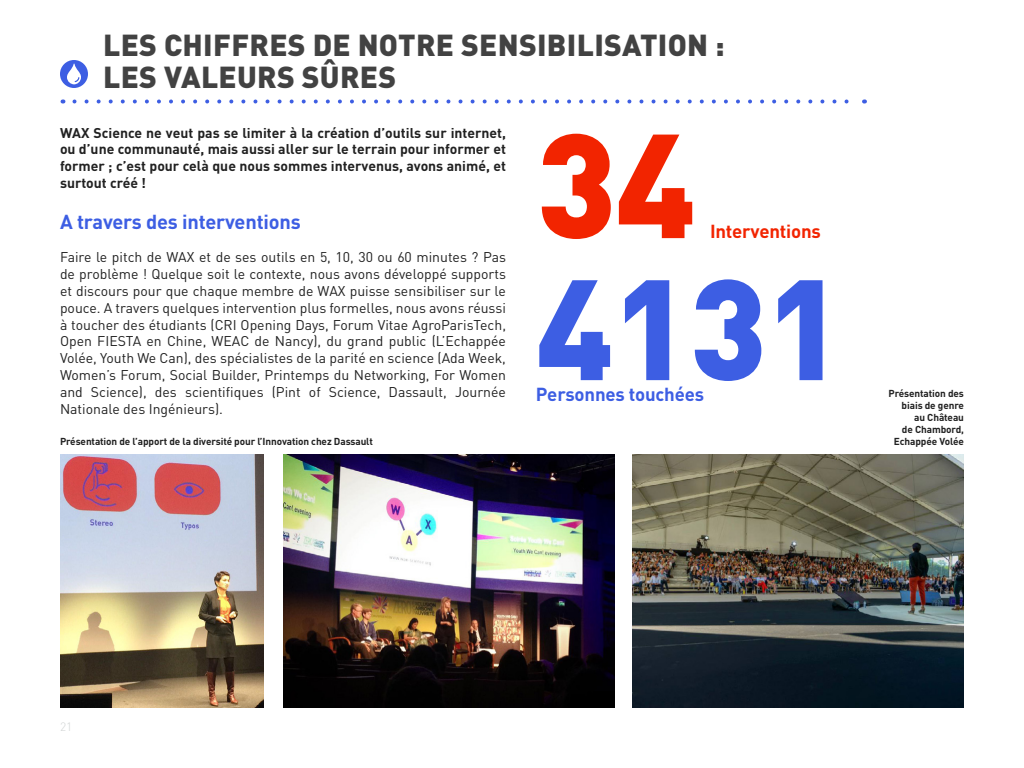
<style>
.page{position:relative;width:1024px;height:768px;background:#fff}
.page>*{position:absolute;margin:0;border:0;box-sizing:border-box;transform-origin:0 0}
.t1{font:900 145.5px "DINOT";color:#f22400}
.t2{font:900 140.3px "DINOT";color:#3d5ee3}
.t3{font:900 30px/32px "DINOT";letter-spacing:.01em;color:#424242}
.t4{font:700 20px "DINOT";letter-spacing:-.01em;color:#3d5ee3}
.t5{font:700 18.6px "DINOT";letter-spacing:-.01em;color:#3d5ee3}
.t6{font:700 18.6px "DINOT";letter-spacing:-.01em;color:#f22400}
.t7{font:14px/16.8px "DINOT";color:#212121;text-align:justify}
.t8{font:700 14px/16.8px "DINOT";color:#212121;text-align:justify}
.t9{font:300 12px "DINOT";color:#d1d4d4}
.t10{font:700 10px/12px "DINOT";letter-spacing:-.01em;color:#212121;text-align:right}
</style>
<div class="page">
<svg style="left:74px;top:99px;width:775px;height:4px"></svg>
<div style="left:60px;top:60px;width:28px;height:28px;background:#3d5ee3;border-radius:50%"></div>
<svg style="left:67px;top:64px;width:14px;height:20px"></svg>
<img style="left:60px;top:454px;width:204px;height:254px">
<img style="left:283px;top:454px;width:332px;height:254px">
<img style="left:632px;top:454px;width:332px;height:254px">
<h3 class="t3" style="left:103px;top:28px;width:623px">LES CHIFFRES DE NOTRE SENSIBILISATION :<br>LES VALEURS SÛRES</h3>
<p class="t8" style="left:60px;top:124px;width:448px">WAX Science ne veut pas se limiter à la création d’outils sur internet, ou d’une communauté, mais aussi aller sur le terrain pour informer et former ; c’est pour celà que nous sommes intervenus, avons animé, et surtout créé !</p>
<h3 class="t4" style="left:60px;top:209px;width:242px">A travers des interventions</h3>
<p class="t7" style="left:60px;top:249px;width:448px">Faire le pitch de WAX et de ses outils en 5, 10, 30 ou 60 minutes ? Pas de problème ! Quelque soit le contexte, nous avons développé supports et discours pour que chaque membre de WAX puisse sensibiliser sur le pouce. A travers quelques intervention plus formelles, nous avons réussi à toucher des étudiants (CRI Opening Days, Forum Vitae AgroParisTech, Open FIESTA en Chine, WEAC de Nancy), du grand public (L’Echappée Volée, Youth We Can), des spécialistes de la parité en science (Ada Week, Women’s Forum, Social Builder, Printemps du Networking, For Women and Science), des scientifiques (Pint of Science, Dassault, Journée Nationale des Ingénieurs).</p>
<h1 class="t1" style="left:536px;top:88px;width:162px">34</h1>
<h3 class="t6" style="left:710px;top:219px;width:112px">Interventions</h3>
<h2 class="t2" style="left:536px;top:235px;width:309px">4131</h2>
<h3 class="t5" style="left:536px;top:382px;width:170px">Personnes touchées</h3>
<p class="t10" style="left:60px;top:435px;width:314px">Présentation de l’apport de la diversité pour l’Innovation chez Dassault</p>
<p class="t10" style="left:889px;top:387px;width:77px">Présentation des biais de genre au Château<br>de Chambord,<br>Echappée Volée</p>
<p class="t9" style="left:60px;top:719px;width:14px">21</p>
</div>
